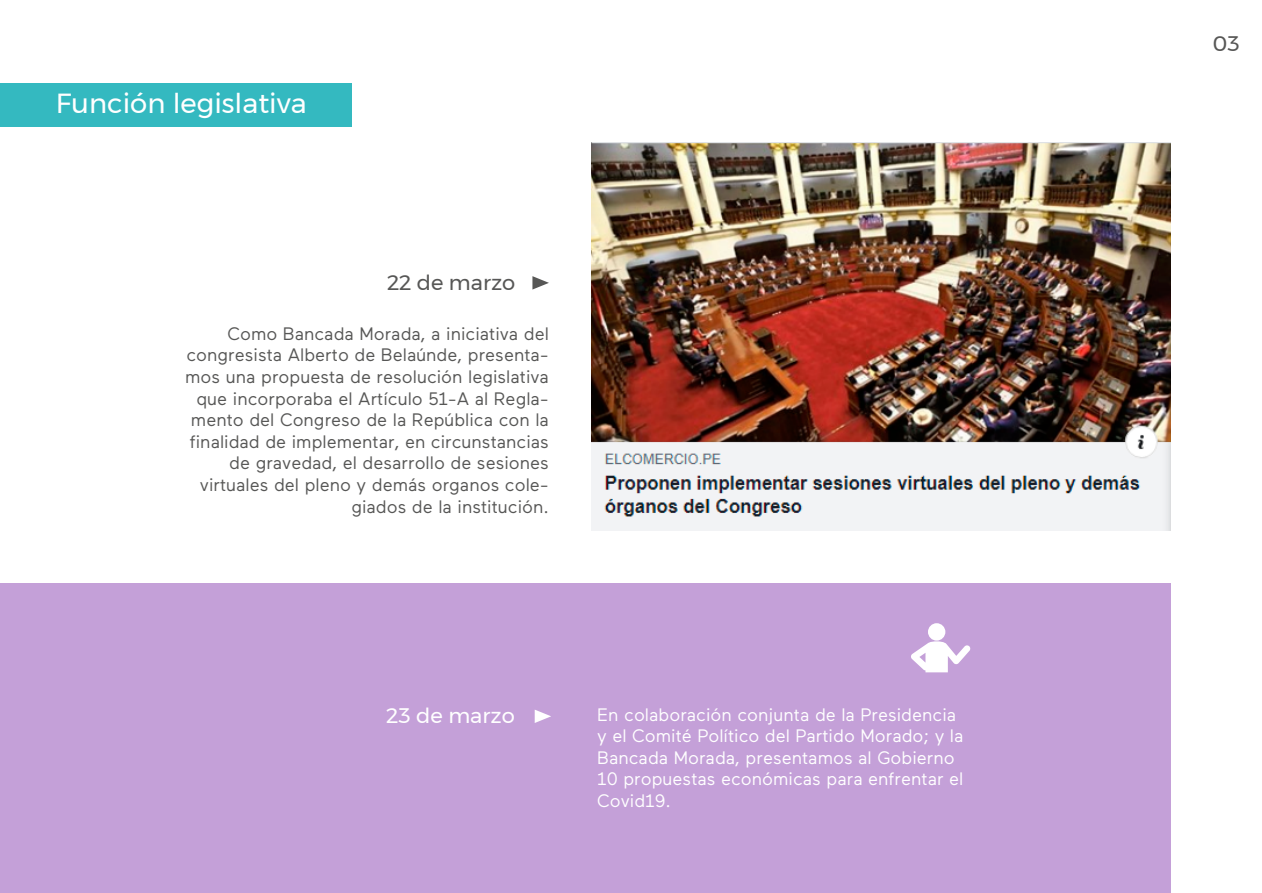
<style>
.page{position:relative;width:1262px;height:893px;background:#fff}
.page>*{position:absolute;margin:0;border:0;box-sizing:border-box;transform-origin:0 0}
.t1{font:27.45px "Montserrat";color:#fff}
.t2{font:21px "Montserrat";color:#575756}
.t3{font:21px "Montserrat";color:#fff}
.t4{font:18px/21.6px "Maax";color:#575756;text-align:right}
.t5{font:18px/21.6px "Maax";color:#fff}
</style>
<div class="page">
<div style="left:0;top:83px;width:351px;height:44px;background:#34b9c0"></div>
<svg style="left:532px;top:276px;width:17px;height:13px"></svg>
<img style="left:591px;top:142px;width:579px;height:388px">
<div style="left:0;top:583px;width:1170px;height:309px;background:#c4a0d8"></div>
<svg style="left:534px;top:710px;width:17px;height:13px"></svg>
<div style="left:928px;top:623px;width:17px;height:17px;background:#fff;border-radius:50%"></div>
<svg style="left:911px;top:641px;width:59px;height:31px"></svg>
<h1 class="t1" style="left:56px;top:83px;width:253px">Función legislativa</h1>
<p class="t2" style="left:387px;top:266px;width:130px">22 de marzo</p>
<p class="t4" style="left:185px;top:323px;width:365px">Como Bancada Morada, a iniciativa del congresista Alberto de Belaúnde, presenta&shy;mos una propuesta de resolución legislativa que incorporaba el Artículo 51-A al Regla&shy;mento del Congreso de la República con la finalidad de implementar, en circunstancias de gravedad, el desarrollo de sesiones virtuales del pleno y demás organos cole&shy;giados de la institución.</p>
<p class="t3" style="left:386px;top:699px;width:130px">23 de marzo</p>
<p class="t5" style="left:597px;top:703px;width:368px">En colaboración conjunta de la Presidencia y el Comité Político del Partido Morado; y la Bancada Morada, presentamos al Gobierno 10 propuestas económicas para enfrentar el Covid19.</p>
<p class="t2" style="left:1212px;top:28px;width:29px">03</p>
</div>
